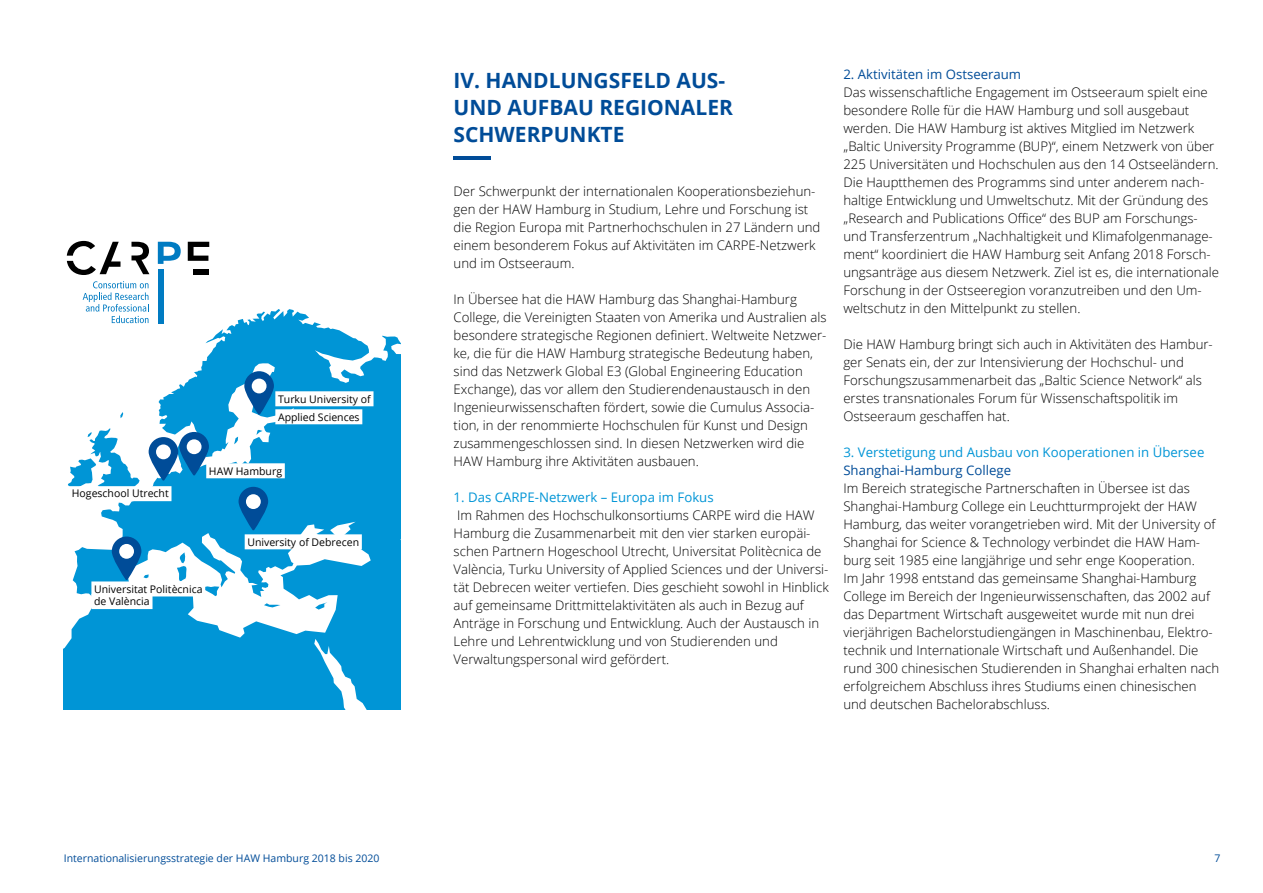
<style>
.page{position:relative;width:1263px;height:893px;background:#fff}
.page>*{position:absolute;margin:0;border:0;box-sizing:border-box;transform-origin:0 0}
.t1{font:700 21px/27px "Open Sans";color:#004c98}
.t2{font:300 13.2px/18px "Open Sans";color:#000}
.t3{font:13.2px "Open Sans";color:#0095d6}
.t4{font:13.2px "Open Sans";color:#004c98}
.t5{font:10.5px/18px "Open Sans";color:#000}
.t6{font:10.5px "Open Sans";color:#004c98}
</style>
<div class="page">
<svg style="left:188px;top:242px;width:21px;height:17px"></svg>
<svg style="left:131px;top:242px;width:18px;height:17px"></svg>
<svg style="left:158px;top:242px;width:23px;height:17px"></svg>
<svg style="left:67px;top:241px;width:52px;height:18px"></svg>
<hr style="left:454px;top:156px;width:37px;height:4px;background:#004c98">
<svg style="left:64px;top:259px;width:336px;height:450px;fill:#0095d6"></svg>
<svg style="left:315px;top:602px;width:12px;height:8px"></svg>
<svg style="left:264px;top:603px;width:16px;height:4px"></svg>
<svg style="left:205px;top:586px;width:14px;height:10px"></svg>
<svg style="left:177px;top:552px;width:10px;height:29px"></svg>
<svg style="left:120px;top:412px;width:3px;height:6px"></svg>
<svg style="left:68px;top:428px;width:72px;height:72px"></svg>
<svg style="left:234px;top:437px;width:4px;height:7px"></svg>
<svg style="left:256px;top:430px;width:6px;height:5px"></svg>
<svg style="left:239px;top:487px;width:29px;height:43px"></svg>
<div style="left:246px;top:494px;width:15px;height:15px;background:#fff;border-radius:50%"></div>
<svg style="left:112px;top:536px;width:37px;height:44px"></svg>
<div style="left:119px;top:544px;width:15px;height:15px;background:#fff;border-radius:50%"></div>
<svg style="left:149px;top:432px;width:60px;height:49px"></svg>
<div style="left:156px;top:444px;width:15px;height:15px;background:#fff;border-radius:50%"></div>
<svg style="left:244px;top:371px;width:30px;height:44px"></svg>
<div style="left:252px;top:379px;width:15px;height:14px;background:#fff;border-radius:50%"></div>
<div style="left:275px;top:391px;width:98px;height:15px;background:#fff"></div>
<div style="left:275px;top:409px;width:87px;height:15px;background:#fff"></div>
<div style="left:206px;top:463px;width:79px;height:15px;background:#fff"></div>
<div style="left:69px;top:486px;width:102px;height:15px;background:#fff"></div>
<div style="left:91px;top:581px;width:114px;height:15px;background:#fff"></div>
<div style="left:91px;top:594px;width:62px;height:15px;background:#fff"></div>
<div style="left:245px;top:534px;width:117px;height:15px;background:#fff"></div>
<p class="t5" style="left:278px;top:389px;width:94px">Turku University of<br>Applied Sciences</p>
<p class="t5" style="left:72px;top:484px;width:98px">Hogeschool Utrecht</p>
<p class="t5" style="left:209px;top:461px;width:75px">HAW Hamburg</p>
<p class="t5" style="left:94px;top:582px;width:110px;line-height:12.6px">Universitat Politècnica de València</p>
<p class="t5" style="left:247px;top:532px;width:113px">University of Debrecen</p>
<h1 class="t1" style="left:454px;top:66px;width:281px">IV. HANDLUNGSFELD AUS-<br>UND AUFBAU REGIONALER<br>SCHWERPUNKTE</h1>
<p class="t2" style="left:454px;top:181px;width:368px">Der Schwerpunkt der internationalen Kooperationsbeziehun&shy;gen der HAW Hamburg in Studium, Lehre und Forschung ist die Region Europa mit Partnerhochschulen in 27 Ländern und einem besonderem Fokus auf Aktivitäten im CARPE-Netzwerk und im Ostseeraum.</p>
<p class="t2" style="left:454px;top:289px;width:374px">In Übersee hat die HAW Hamburg das Shanghai-Hamburg College, die Vereinigten Staaten von Amerika und Australien als besondere strategische Regionen definiert. Weltweite Netzwer&shy;ke, die für die HAW Hamburg strategische Bedeutung haben, sind das Netzwerk Global E3 (Global Engineering Education Exchange), das vor allem den Studierendenaustausch in den Ingenieurwissenschaften fördert, sowie die Cumulus Associa&shy;tion, in der renommierte Hochschulen für Kunst und Design zusammengeschlossen sind. In diesen Netzwerken wird die HAW Hamburg ihre Aktivitäten ausbauen.</p>
<p class="t3" style="left:454px;top:488px;width:262px">1. Das CARPE-Netzwerk – Europa im Fokus</p>
<p class="t2" style="left:454px;top:505px;width:377px">Im Rahmen des Hochschulkonsortiums CARPE wird die HAW Hamburg die Zusammenarbeit mit den vier starken europäi&shy;schen Partnern Hogeschool Utrecht, Universitat Politècnica de València, Turku University of Applied Sciences und der Universi&shy;tät Debrecen weiter vertiefen. Dies geschieht sowohl in Hinblick auf gemeinsame Drittmittelaktivitäten als auch in Bezug auf Anträge in Forschung und Entwicklung. Auch der Austausch in Lehre und Lehrentwicklung und von Studierenden und Verwaltungspersonal wird gefördert.</p>
<p class="t4" style="left:843px;top:65px;width:179px">2. Aktivitäten im Ostseeraum</p>
<p class="t2" style="left:843px;top:82px;width:377px">Das wissenschaftliche Engagement im Ostseeraum spielt eine besondere Rolle für die HAW Hamburg und soll ausgebaut werden. Die HAW Hamburg ist aktives Mitglied im Netzwerk „Baltic University Programme (BUP)“, einem Netzwerk von über 225 Universitäten und Hochschulen aus den 14 Ostseeländern.<br>Die Hauptthemen des Programms sind unter anderem nach&shy;haltige Entwicklung und Umweltschutz. Mit der Gründung des „Research and Publications Office“ des BUP am Forschungs&shy;und Transferzentrum „Nachhaltigkeit und Klimafolgenmanage&shy;ment“ koordiniert die HAW Hamburg seit Anfang 2018 Forsch&shy;ungsanträge aus diesem Netzwerk. Ziel ist es, die internationale Forschung in der Ostseeregion voranzutreiben und den Um&shy;weltschutz in den Mittelpunkt zu stellen.</p>
<p class="t2" style="left:843px;top:334px;width:371px">Die HAW Hamburg bringt sich auch in Aktivitäten des Hambur&shy;ger Senats ein, der zur Intensivierung der Hochschul- und Forschungszusammenarbeit das „Baltic Science Network“ als erstes transnationales Forum für Wissenschaftspolitik im Ostseeraum geschaffen hat.</p>
<p class="t3" style="left:843px;top:443px;width:362px">3. Verstetigung und Ausbau von Kooperationen in Übersee</p>
<p class="t4" style="left:843px;top:461px;width:169px">Shanghai-Hamburg College</p>
<p class="t2" style="left:843px;top:478px;width:377px">Im Bereich strategische Partnerschaften in Übersee ist das Shanghai-Hamburg College ein Leuchtturmprojekt der HAW Hamburg, das weiter vorangetrieben wird. Mit der University of Shanghai for Science &amp; Technology verbindet die HAW Ham&shy;burg seit 1985 eine langjährige und sehr enge Kooperation.<br>Im Jahr 1998 entstand das gemeinsame Shanghai-Hamburg College im Bereich der Ingenieurwissenschaften, das 2002 auf das Department Wirtschaft ausgeweitet wurde mit nun drei vierjährigen Bachelorstudiengängen in Maschinenbau, Elektro&shy;technik und Internationale Wirtschaft und Außenhandel. Die rund 300 chinesischen Studierenden in Shanghai erhalten nach erfolgreichem Abschluss ihres Studiums einen chinesischen und deutschen Bachelorabschluss.</p>
<p class="t6" style="left:64px;top:851px;width:317px">Internationalisierungsstrategie der HAW Hamburg 2018 bis 2020</p>
<p class="t6" style="left:1214px;top:851px;width:8px">7</p>
</div>
